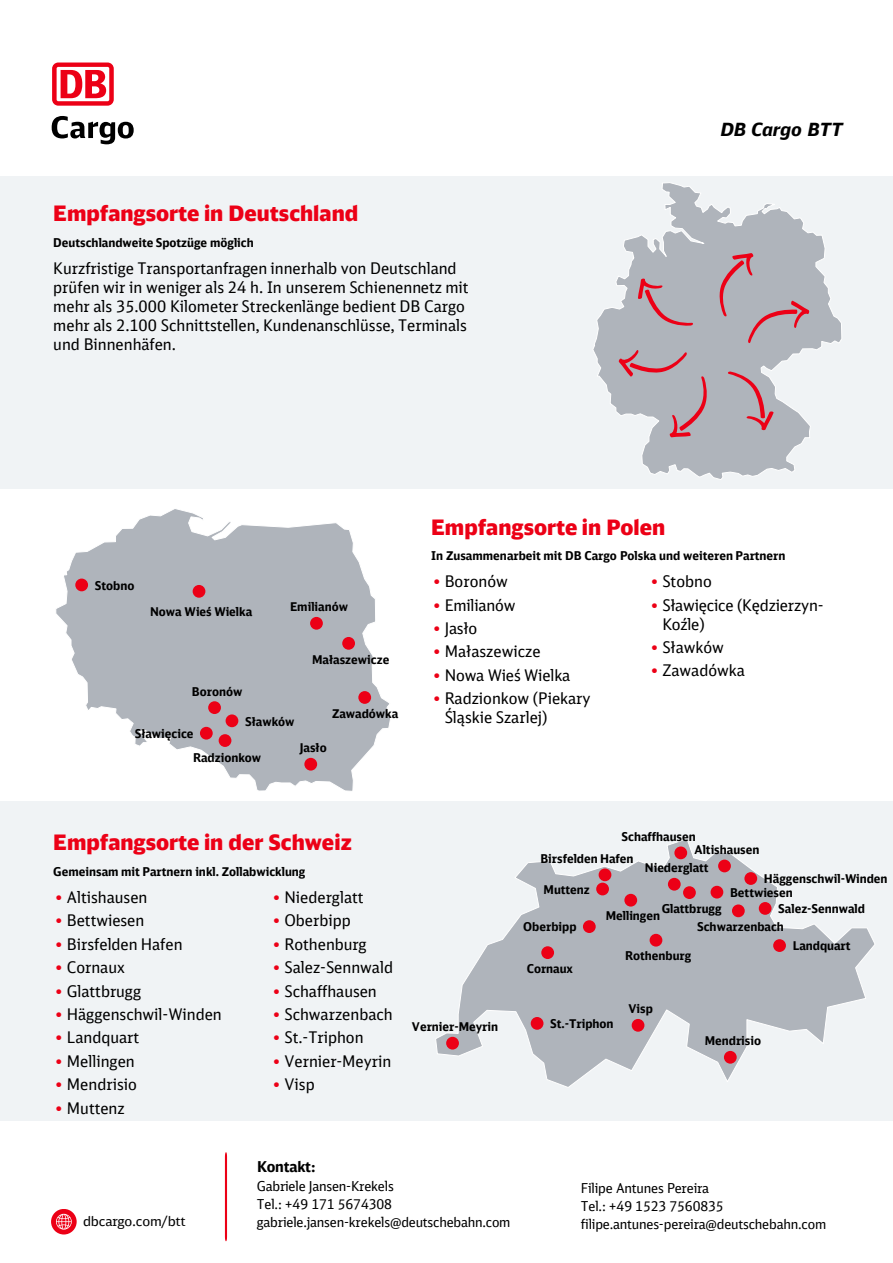
<style>
.page{position:relative;width:893px;height:1263px;background:#fff}
.page>*{position:absolute;margin:0;border:0;box-sizing:border-box;transform-origin:0 0}
.t1{font:900 21px "DB Neo Office Head";color:#ec0016}
.t2{font:italic 700 18px "DB Sans Alternate";letter-spacing:-.01em;color:#000}
.t3{font:15.9px/18.9px "DB Neo Office";color:#000}
.t4{font:700 15px "DB Neo Office";letter-spacing:-.015em;color:#000}
.t5{font:13.5px "DB Neo Office";letter-spacing:-.01em;color:#000}
.t6{font:13.5px "DB Sans";letter-spacing:-.015em;color:#000}
.t7{font:700 12px "DB Neo Office";color:#000}
.s1{font-family:"DB Head";font-weight:900;color:#ec0016}
</style>
<div class="page">
<svg style="left:52px;top:116px;width:82px;height:28px"></svg>
<svg style="left:52px;top:62px;width:62px;height:44px"></svg>
<div style="left:51px;top:1209px;width:26px;height:25px;background:#ec0016;border-radius:50%"></div>
<svg style="left:56px;top:1214px;width:16px;height:15px"></svg>
<div style="left:0;top:176px;width:893px;height:312px;background:#f0f3f5"></div>
<div style="left:0;top:801px;width:893px;height:319px;background:#f0f3f5"></div>
<svg style="left:56px;top:509px;width:334px;height:282px"></svg>
<div style="left:310px;top:617px;width:13px;height:13px;background:#ec0016;border-radius:50%"></div>
<div style="left:200px;top:727px;width:13px;height:13px;background:#ec0016;border-radius:50%"></div>
<div style="left:193px;top:585px;width:12px;height:13px;background:#ec0016;border-radius:50%"></div>
<div style="left:342px;top:637px;width:13px;height:13px;background:#ec0016;border-radius:50%"></div>
<div style="left:358px;top:691px;width:13px;height:13px;background:#ec0016;border-radius:50%"></div>
<div style="left:304px;top:758px;width:13px;height:13px;background:#ec0016;border-radius:50%"></div>
<div style="left:208px;top:701px;width:13px;height:13px;background:#ec0016;border-radius:50%"></div>
<div style="left:219px;top:734px;width:12px;height:13px;background:#ec0016;border-radius:50%"></div>
<div style="left:226px;top:714px;width:12px;height:13px;background:#ec0016;border-radius:50%"></div>
<div style="left:75px;top:579px;width:13px;height:12px;background:#ec0016;border-radius:50%"></div>
<svg style="left:225px;top:1152px;width:2px;height:89px"></svg>
<svg style="left:436px;top:839px;width:438px;height:248px"></svg>
<div style="left:732px;top:904px;width:13px;height:13px;background:#ec0016;border-radius:50%"></div>
<div style="left:446px;top:1037px;width:13px;height:12px;background:#ec0016;border-radius:50%"></div>
<div style="left:718px;top:860px;width:13px;height:12px;background:#ec0016;border-radius:50%"></div>
<div style="left:744px;top:872px;width:13px;height:13px;background:#ec0016;border-radius:50%"></div>
<div style="left:668px;top:878px;width:13px;height:13px;background:#ec0016;border-radius:50%"></div>
<div style="left:683px;top:886px;width:13px;height:13px;background:#ec0016;border-radius:50%"></div>
<div style="left:710px;top:886px;width:13px;height:12px;background:#ec0016;border-radius:50%"></div>
<div style="left:759px;top:902px;width:12px;height:13px;background:#ec0016;border-radius:50%"></div>
<div style="left:596px;top:883px;width:13px;height:12px;background:#ec0016;border-radius:50%"></div>
<div style="left:598px;top:868px;width:13px;height:13px;background:#ec0016;border-radius:50%"></div>
<div style="left:624px;top:894px;width:13px;height:13px;background:#ec0016;border-radius:50%"></div>
<div style="left:531px;top:1017px;width:12px;height:13px;background:#ec0016;border-radius:50%"></div>
<div style="left:632px;top:1019px;width:12px;height:13px;background:#ec0016;border-radius:50%"></div>
<div style="left:773px;top:939px;width:13px;height:13px;background:#ec0016;border-radius:50%"></div>
<div style="left:649px;top:934px;width:13px;height:13px;background:#ec0016;border-radius:50%"></div>
<div style="left:541px;top:946px;width:13px;height:13px;background:#ec0016;border-radius:50%"></div>
<div style="left:583px;top:920px;width:13px;height:13px;background:#ec0016;border-radius:50%"></div>
<div style="left:724px;top:1051px;width:13px;height:13px;background:#ec0016;border-radius:50%"></div>
<div style="left:674px;top:846px;width:13px;height:13px;background:#ec0016;border-radius:50%"></div>
<svg style="left:593px;top:183px;width:249px;height:297px"></svg>
<svg style="left:727px;top:371px;width:47px;height:60px;background:#b89ea7"></svg>
<svg style="left:718px;top:253px;width:92px;height:91px;background:#b4a4ac"></svg>
<svg style="left:618px;top:350px;width:90px;height:88px;background:#bbaab1"></svg>
<svg style="left:638px;top:278px;width:55px;height:48px;background:#b79ba4"></svg>
<p class="t1" style="left:53px;top:200px;width:306px">Empfangsorte in Deutschland</p>
<p class="t3" style="left:53px;top:259px;width:417px">Kurzfristige Transportanfragen innerhalb von Deutschland prüfen wir in weniger als 24 h. In unserem Schienennetz mit mehr als 35.000 Kilometer Streckenlänge bedient DB Cargo mehr als 2.100 Schnittstellen, Kundenanschlüsse, Terminals und Binnenhäfen.</p>
<p class="t7" style="left:53px;top:235px;width:202px">Deutschlandweite Spotzüge möglich</p>
<p class="t2" style="left:720px;top:118px;width:124px">DB Cargo BTT</p>
<p class="t7" style="left:95px;top:578px;width:41px">Stobno</p>
<p class="t7" style="left:150px;top:604px;width:104px">Nowa Wieś Wielka</p>
<p class="t7" style="left:192px;top:684px;width:52px">Boronów</p>
<p class="t7" style="left:290px;top:599px;width:59px">Emilianów</p>
<p class="t7" style="left:312px;top:652px;width:79px">Małaszewicze</p>
<p class="t7" style="left:245px;top:714px;width:51px">Sławków</p>
<p class="t7" style="left:332px;top:706px;width:68px">Zawadówka</p>
<p class="t7" style="left:135px;top:726px;width:60px">Sławięcice</p>
<p class="t7" style="left:193px;top:750px;width:70px">Radzionkow</p>
<p class="t7" style="left:300px;top:740px;width:28px">Jasło</p>
<p class="t1" style="left:431px;top:513px;width:236px">Empfangsorte in Polen</p>
<p class="t3" style="left:432px;top:572px;width:77px"><span class="s1">•</span> Boronów</p>
<p class="t3" style="left:432px;top:595px;width:85px"><span class="s1">•</span> Emilianów</p>
<p class="t3" style="left:432px;top:619px;width:47px"><span class="s1">•</span> Jasło</p>
<p class="t3" style="left:432px;top:642px;width:110px"><span class="s1">•</span> Małaszewicze</p>
<p class="t3" style="left:432px;top:665px;width:140px"><span class="s1">•</span> Nowa Wieś Wielka</p>
<p class="t3" style="left:445px;top:689px;width:147px;text-indent:-13px"><span class="s1">•</span> Radzionkow (Piekary<br>Śląskie Szarlej)</p>
<p class="t7" style="left:431px;top:548px;width:356px">In Zusammenarbeit mit DB Cargo Polska und weiteren Partnern</p>
<p class="t3" style="left:650px;top:572px;width:64px"><span class="s1">•</span> Stobno</p>
<p class="t3" style="left:662px;top:595px;width:163px;text-indent:-13px"><span class="s1">•</span> Sławięcice (Kędzierzyn-<br>Koźle)</p>
<p class="t3" style="left:650px;top:637px;width:76px"><span class="s1">•</span> Sławków</p>
<p class="t3" style="left:650px;top:661px;width:97px"><span class="s1">•</span> Zawadówka</p>
<p class="t1" style="left:53px;top:829px;width:300px">Empfangsorte in der Schweiz</p>
<p class="t3" style="left:54px;top:888px;width:95px"><span class="s1">•</span> Altishausen</p>
<p class="t3" style="left:54px;top:911px;width:92px"><span class="s1">•</span> Bettwiesen</p>
<p class="t3" style="left:54px;top:934px;width:130px"><span class="s1">•</span> Birsfelden Hafen</p>
<p class="t3" style="left:54px;top:958px;width:72px"><span class="s1">•</span> Cornaux</p>
<p class="t3" style="left:54px;top:981px;width:88px"><span class="s1">•</span> Glattbrugg</p>
<p class="t3" style="left:54px;top:1005px;width:169px"><span class="s1">•</span> Häggenschwil-Winden</p>
<p class="t3" style="left:54px;top:1028px;width:87px"><span class="s1">•</span> Landquart</p>
<p class="t3" style="left:54px;top:1051px;width:82px"><span class="s1">•</span> Mellingen</p>
<p class="t3" style="left:54px;top:1075px;width:84px"><span class="s1">•</span> Mendrisio</p>
<p class="t3" style="left:54px;top:1098px;width:72px"><span class="s1">•</span> Muttenz</p>
<p class="t7" style="left:53px;top:864px;width:254px">Gemeinsam mit Partnern inkl. Zollabwicklung</p>
<p class="t3" style="left:272px;top:888px;width:93px"><span class="s1">•</span> Niederglatt</p>
<p class="t3" style="left:272px;top:911px;width:81px"><span class="s1">•</span> Oberbipp</p>
<p class="t3" style="left:272px;top:934px;width:96px"><span class="s1">•</span> Rothenburg</p>
<p class="t3" style="left:272px;top:958px;width:123px"><span class="s1">•</span> Salez-Sennwald</p>
<p class="t3" style="left:272px;top:981px;width:106px"><span class="s1">•</span> Schaffhausen</p>
<p class="t3" style="left:272px;top:1005px;width:122px"><span class="s1">•</span> Schwarzenbach</p>
<p class="t3" style="left:272px;top:1028px;width:93px"><span class="s1">•</span> St.-Triphon</p>
<p class="t3" style="left:272px;top:1051px;width:121px"><span class="s1">•</span> Vernier-Meyrin</p>
<p class="t3" style="left:272px;top:1075px;width:44px"><span class="s1">•</span> Visp</p>
<p class="t4" style="left:257px;top:1157px;width:60px">Kontakt:</p>
<p class="t7" style="left:412px;top:1019px;width:88px">Vernier-Meyrin</p>
<p class="t7" style="left:621px;top:829px;width:76px">Schaffhausen</p>
<p class="t7" style="left:694px;top:842px;width:66px">Altishausen</p>
<p class="t7" style="left:540px;top:851px;width:95px">Birsfelden Hafen</p>
<p class="t7" style="left:645px;top:860px;width:65px">Niederglatt</p>
<p class="t7" style="left:662px;top:901px;width:61px">Glattbrugg</p>
<p class="t7" style="left:764px;top:871px;width:125px">Häggenschwil-Winden</p>
<p class="t7" style="left:543px;top:882px;width:48px">Muttenz</p>
<p class="t7" style="left:730px;top:885px;width:64px">Bettwiesen</p>
<p class="t7" style="left:778px;top:901px;width:88px">Salez-Sennwald</p>
<p class="t7" style="left:606px;top:908px;width:56px">Mellingen</p>
<p class="t7" style="left:697px;top:919px;width:88px">Schwarzenbach</p>
<p class="t7" style="left:523px;top:919px;width:55px">Oberbipp</p>
<p class="t7" style="left:527px;top:961px;width:48px">Cornaux</p>
<p class="t7" style="left:550px;top:1016px;width:65px">St.-Triphon</p>
<p class="t7" style="left:625px;top:948px;width:68px">Rothenburg</p>
<p class="t7" style="left:628px;top:1001px;width:26px">Visp</p>
<p class="t7" style="left:705px;top:1033px;width:58px">Mendrisio</p>
<p class="t7" style="left:793px;top:938px;width:59px">Landquart</p>
<p class="t6" style="left:83px;top:1213px;width:104px">dbcargo.com/btt</p>
<p class="t5" style="left:257px;top:1178px;width:138px">Gabriele Jansen-Krekels</p>
<p class="t5" style="left:257px;top:1196px;width:137px">Tel.: +49 171 5674308</p>
<p class="t5" style="left:257px;top:1213px;width:255px">gabriele.jansen-krekels@deutschebahn.com</p>
<p class="t5" style="left:581px;top:1180px;width:130px">Filipe Antunes Pereira</p>
<p class="t5" style="left:581px;top:1198px;width:144px">Tel.: +49 1523 7560835</p>
<p class="t5" style="left:581px;top:1216px;width:247px">filipe.antunes-pereira@deutschebahn.com</p>
</div>
